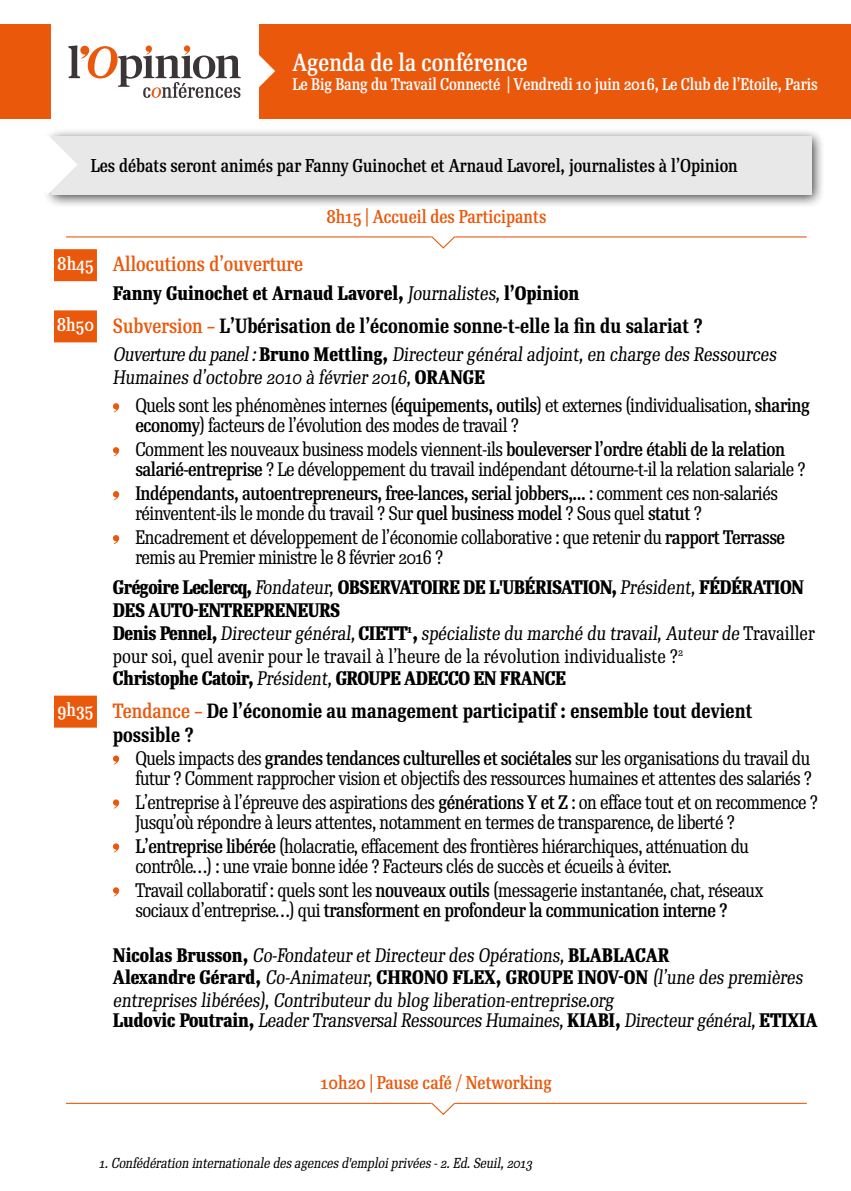
<style>
.page{position:relative;width:851px;height:1191px;background:#fff}
.page>*{position:absolute;margin:0;border:0;box-sizing:border-box;transform-origin:0 0}
.t1{font:500 24px "Re Public Std Cond";color:#fff}
.t2{font:700 20px/24px "Re Public Std Cond";color:#000}
.t3{font:500 20px "Re Public Std Cond";color:#ea580c}
.t4{font:19px/20px "Re Public Std Cond";letter-spacing:-.025em;color:#000}
.t5{font:19px/22.8px "Re Public Std Cond";color:#000}
.t6{font:500 19px/20px "Re Public Std Cond";letter-spacing:-.025em;color:#000}
.t7{font:500 19px "Re Public Std Cond";color:#000}
.t8{font:500 18px "Re Public Std Cond";color:#000}
.t9{font:500 18px "Re Public Std Cond";color:#ea580c}
.t10{font:500 16.4px "Re Public Std Cond";letter-spacing:-.01em;color:#fff}
.t11{font:italic 14px "Re Public Std Cond";color:#000}
.s1{font-size:18px;color:#fff}
.s2{font-weight:400}
.s3{font-weight:500;font-size:18px;color:#fff}
.s4{font-weight:500;color:#ea580c}
.s5{font-style:italic}
.s6{font-weight:500}
</style>
<div class="page">
<div style="left:0;top:24px;width:850px;height:94px;background:#ea580c"></div>
<div style="left:51px;top:0;width:207px;height:147px;background:#fff"></div>
<hr style="left:66px;top:236px;width:365px;height:1px;background:#ea580c">
<svg style="left:430px;top:236px;width:26px;height:13px"></svg>
<hr style="left:455px;top:236px;width:351px;height:1px;background:#ea580c">
<div style="left:54px;top:249px;width:43px;height:32px;background:#ea580c"></div>
<div style="left:54px;top:310px;width:43px;height:32px;background:#ea580c"></div>
<svg style="left:113px;top:403px;width:6px;height:9px"></svg>
<svg style="left:113px;top:447px;width:6px;height:9px"></svg>
<svg style="left:113px;top:491px;width:6px;height:9px"></svg>
<svg style="left:113px;top:535px;width:6px;height:9px"></svg>
<div style="left:54px;top:695px;width:43px;height:32px;background:#ea580c"></div>
<svg style="left:113px;top:755px;width:6px;height:9px"></svg>
<svg style="left:113px;top:799px;width:6px;height:9px"></svg>
<svg style="left:113px;top:843px;width:6px;height:9px"></svg>
<svg style="left:113px;top:887px;width:6px;height:9px"></svg>
<hr style="left:66px;top:1102px;width:365px;height:1px;background:#ea580c">
<svg style="left:430px;top:1102px;width:26px;height:13px"></svg>
<hr style="left:455px;top:1102px;width:351px;height:1px;background:#ea580c">
<svg style="left:68px;top:45px;width:207px;height:53px"></svg>
<div style="left:42px;top:128px;width:783px;height:81px;background:#000;opacity:.75"></div>
<div style="left:51px;top:136px;width:760px;height:59px;background:#e9e8e9"></div>
<svg style="left:42px;top:135px;width:36px;height:60px"></svg>
<p class="t1" style="left:292px;top:46px;width:237px">Agenda de la conférence</p>
<p class="t10" style="left:292px;top:74px;width:527px">Le Big Bang du Travail Connecté | Vendredi 10 juin 2016, Le Club de l’Etoile, Paris</p>
<p class="t8" style="left:91px;top:154px;width:648px">Les débats seront animés par Fanny Guinochet et Arnaud Lavorel, journalistes à l’Opinion</p>
<p class="t9" style="left:326px;top:205px;width:221px">8h15 | Accueil des Participants</p>
<p class="t3" style="left:57px;top:251px;width:247px"><span class="s1">8h45</span> Allocutions d’ouverture</p>
<p class="t7" style="left:113px;top:281px;width:468px">Fanny Guinochet et Arnaud Lavorel, <span class="s2">Journalistes,</span>l’Opinion</p>
<p class="t2" style="left:57px;top:313px;width:647px"><span class="s3">8h50</span> <span class="s4">Subversion –</span> L’Ubérisation de l’économie sonne-t-elle la fin du salariat ?</p>
<p class="t4" style="left:113px;top:343px;width:667px;line-height:22.8px"><span class="s5">Ouverturedu panel:</span><span class="s6">B ru n o M e t t l i n g ,</span> Directeur généraladj oint,en charge des Ressources<br>Humaines d’octobre 2010 à février 2016,<span class="s6">O RAN GE</span></p>
<p class="t4" style="left:135px;top:396px;width:676px">Quels sont les phénomènes internes (<span class="s6">équipements, outils</span>) et externes (individualisation, <span class="s6">sharing economy</span>) facteurs de l’évolution des modes de travail ?</p>
<p class="t4" style="left:135px;top:440px;width:671px">Comment les nouveaux business models viennent-ils <span class="s6">bouleverser l’ordre établi de la relation salarié-entreprise</span> ? Le développement du travail indépendant détourne-t-il la relation salariale ?</p>
<p class="t6" style="left:135px;top:483px;width:644px">Indépendants, autoentrepreneurs, free-lances, serial jobbers,... <span class="s2">: comment ces non-salariés réinventent-ils le monde du travail ? Sur</span> quel business model <span class="s2">? Sous quel</span> statut <span class="s2">?</span></p>
<p class="t4" style="left:135px;top:527px;width:651px">Encadrement et développement de l’économie collaborative : que retenir du <span class="s6">rapport Terrasse </span>remis au Premier ministre le 8 février 2016 ?</p>
<p class="t5" style="left:113px;top:576px;width:703px"><span class="s6">Grégoire Leclercq,</span> Fondateur,<span class="s6">OBSERVATOIRE DE L'UBÉRISATION,</span> Président,<span class="s6">FÉDÉRATION DES AUTO-ENTREPRENEURS<br>Denis Pennel,</span> Directeur général, <span class="s6">CIETT</span><sup>1</sup><span class="s6">,</span> spécialiste du marché du travail,Auteur de T r av a i l l e r pour soi, quel avenir pour le travail à l’heure de la révolution individualiste ?<sup>2<br></sup><span class="s6">Christophe Catoir,</span> Président,<span class="s6">GROUPE ADECCO EN FRANCE</span></p>
<p class="t2" style="left:113px;top:698px;width:641px;text-indent:-55px"><span class="s3">9h35</span> <span class="s4">Tendance –</span> De l’économie au management participatif : ensemble tout devient possible ?</p>
<p class="t4" style="left:135px;top:748px;width:678px">Quels impacts des <span class="s6">grandes tendances culturelles et sociétales</span> sur les organisations du travail du futur ? Comment rapprocher vision et objectifs des ressources humaines et attentes des salariés ?</p>
<p class="t4" style="left:135px;top:792px;width:684px">L’entreprise à l’épreuve des aspirations des <span class="s6">générations Y et Z</span> : on efface tout et on recommence ?<br>Jusqu’où répondre à leurs attentes, notamment en termes de transparence, de liberté ?</p>
<p class="t4" style="left:135px;top:836px;width:615px"><span class="s6">L’entreprise libérée</span> (holacratie, effacement des frontières hiérarchiques, atténuation du contrôle…) : une vraie bonne idée ? Facteurs clés de succès et écueils à éviter.</p>
<p class="t4" style="left:135px;top:880px;width:629px">Travail collaboratif : quels sont les <span class="s6">nouveaux outils</span> (messagerie instantanée, chat, réseaux sociaux d’entreprise…) qui <span class="s6">transforment en profondeur la communication interne ?</span></p>
<p class="t4" style="left:113px;top:943px;width:694px;line-height:22.8px"><span class="s6">Ni c o l as B rus s o n ,</span> Co-Fondateur et Directeur des Opérations, <span class="s6">B LAB LAC AR<br>Alexandre Gérard,</span> Co-Animateur,<span class="s6">CHRONO FLEX, GROUPE INOV-ON</span> (l’une des premières entreprises libérées),Contributeur du blog liberation-entreprise.org</p>
<p class="t4" style="left:113px;top:1010px;width:706px"><span class="s6">Lu d o vi c Po ut rai n ,</span> Leader TransversalRessources Humaines,<span class="s6">KIAB I ,</span> Directeur général,<span class="s6">E TIXIA</span></p>
<p class="t9" style="left:321px;top:1071px;width:232px">10h20 | Pause café / Networking</p>
<p class="t11" style="left:99px;top:1153px;width:437px">1.Confédération internationale desagencesd'emploiprivées-2.Ed.Seuil,2013</p>
</div>
